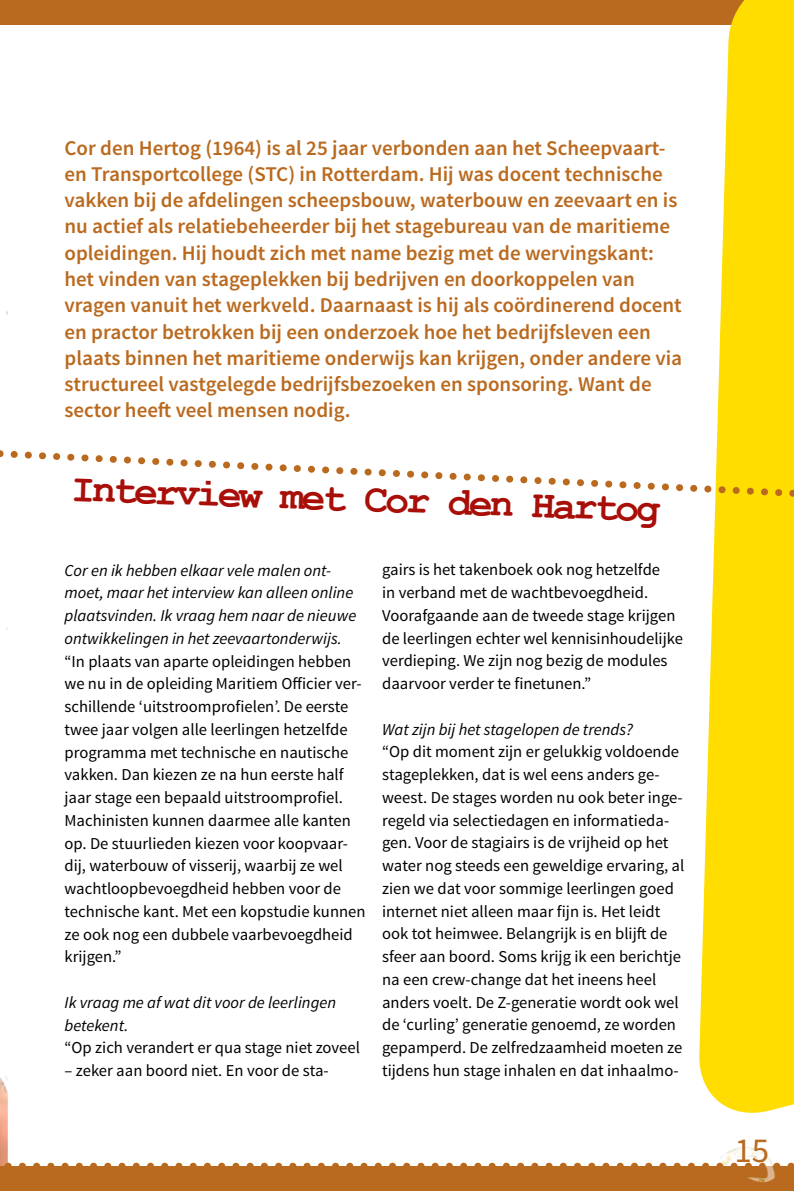
<style>
.page{position:relative;width:794px;height:1191px;background:#fff}
.page>*{position:absolute;margin:0;border:0;box-sizing:border-box;transform-origin:0 0}
.t1{font:700 40.25px "Courier New";color:#a90f09}
.t2{font:35px "Source Sans Pro";color:#ba6a1f}
.t3{font:600 21px/26.2px "Source Sans Pro";color:#ba6a1f}
.t4{font:16.62px/22.8px "Source Sans Pro";color:#000}
.t5{font:italic 16.62px/22.8px "Source Sans Pro";color:#000}
</style>
<div class="page">
<img style="left:0;top:311px;width:8px;height:851px">
<div style="left:0;top:1166px;width:794px;height:25px;background:#ba6a1f"></div>
<div style="left:0;top:0;width:794px;height:25px;background:#ba6a1f"></div>
<svg style="left:699px;top:0;width:95px;height:1113px;fill:#fd0"></svg>
<svg style="left:0;top:438px;width:794px;height:71px"></svg>
<svg style="left:0;top:1162px;width:794px;height:4px"></svg>
<img style="left:717px;top:1147px;width:68px;height:36px">
<p class="t3" style="left:64px;top:135px;width:619px">Cor den Hertog (1964) is al 25 jaar verbonden aan het Scheepvaart&shy;en Transportcollege (STC) in Rotterdam. Hij was docent technische vakken bij de afdelingen scheepsbouw, waterbouw en zeevaart en is nu actief als relatiebeheerder bij het stagebureau van de maritieme opleidingen. Hij houdt zich met name bezig met de wervingskant: het vinden van stageplekken bij bedrijven en doorkoppelen van vragen vanuit het werkveld. Daarnaast is hij als coördinerend docent en practor betrokken bij een onderzoek hoe het bedrijfsleven een plaats binnen het maritieme onderwijs kan krijgen, onder andere via structureel vastgelegde bedrijfsbezoeken en sponsoring. Want de sector heeft veel mensen nodig.</p>
<h1 class="t1" style="left:72px;top:463px;width:591px;rotate:2deg">Interview met Cor den Hartog</h1>
<p class="t5" style="left:64px;top:558px;width:293px">Cor en ik hebben elkaar vele malen ont&shy;moet, maar het interview kan alleen online plaatsvinden. Ik vraag hem naar de nieuwe ontwikkelingen in het zeevaartonderwijs.</p>
<p class="t4" style="left:64px;top:650px;width:302px">“In plaats van aparte opleidingen hebben we nu in de opleiding Maritiem Officier ver&shy;schillende ‘uitstroomprofielen’. De eerste twee jaar volgen alle leerlingen hetzelfde programma met technische en nautische vakken. Dan kiezen ze na hun eerste half jaar stage een bepaald uitstroomprofiel.<br>Machinisten kunnen daarmee alle kanten op. De stuurlieden kiezen voor koopvaar&shy;dij, waterbouw of visserij, waarbij ze wel wachtloopbevoegdheid hebben voor de technische kant. Met een kopstudie kunnen ze ook nog een dubbele vaarbevoegdheid krijgen.”</p>
<p class="t5" style="left:64px;top:991px;width:273px">Ik vraag me af wat dit voor de leerlingen betekent.</p>
<p class="t4" style="left:64px;top:1036px;width:297px">“Op zich verandert er qua stage niet zoveel</p>
<p class="t4" style="left:64px;top:1059px;width:266px">– zeker aan boord niet. En voor de sta-</p>
<p class="t4" style="left:382px;top:559px;width:302px">gairs is het takenboek ook nog hetzelfde<br>in verband met de wachtbevoegdheid.<br>Voorafgaande aan de tweede stage krijgen de leerlingen echter wel kennisinhoudelijke verdieping. We zijn nog bezig de modules daarvoor verder te finetunen.”</p>
<p class="t5" style="left:382px;top:718px;width:252px">Wat zijn bij het stagelopen de trends?</p>
<p class="t4" style="left:382px;top:741px;width:304px">“Op dit moment zijn er gelukkig voldoende stageplekken, dat is wel eens anders ge&shy;weest. De stages worden nu ook beter inge&shy;regeld via selectiedagen en informatieda&shy;gen. Voor de stagiairs is de vrijheid op het water nog steeds een geweldige ervaring, al zien we dat voor sommige leerlingen goed internet niet alleen maar fijn is. Het leidt ook tot heimwee. Belangrijk is en blijft de sfeer aan boord. Soms krijg ik een berichtje na een crew-change dat het ineens heel anders voelt. De Z-generatie wordt ook wel de ‘curling’ generatie genoemd, ze worden gepamperd. De zelfredzaamheid moeten ze tijdens hun stage inhalen en dat inhaalmo-</p>
<h2 class="t2" style="left:734px;top:1128px;width:36px">15</h2>
</div>
